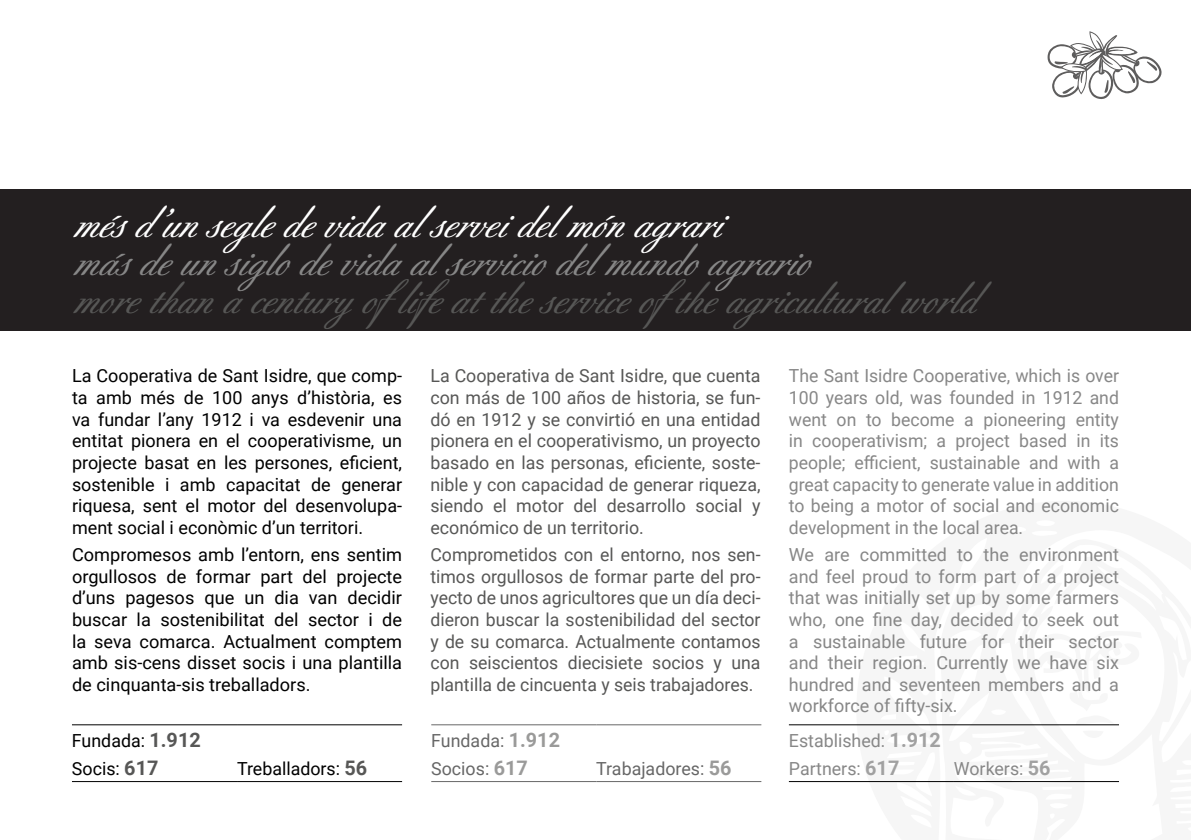
<style>
.page{position:relative;width:1191px;height:840px;background:#fff}
.page>*{position:absolute;margin:0;border:0;box-sizing:border-box;transform-origin:0 0}
.t1{font:500 40px "Berthold Script";color:#575756}
.t2{font:500 40px "Berthold Script";color:#878787}
.t3{font:500 40px "Berthold Script";color:#fff}
.t4{font:18px/21.6px "Roboto";color:#000;text-align:justify}
.t5{font:18px/21.6px "Roboto";color:#878787;text-align:justify}
.t6{font:18px/21.6px "Roboto";color:#575756;text-align:justify}
.s1{font-weight:700;font-size:20px;color:#575756}
.s2{font-weight:700;font-size:20px;color:#a1a1a1}
</style>
<div class="page">
<svg style="left:856px;top:725px;width:263px;height:58px;fill:#f6f6f6"></svg>
<hr style="left:72px;top:724px;width:165px;height:1px;background:#000">
<hr style="left:237px;top:724px;width:165px;height:1px;background:#000">
<hr style="left:72px;top:780px;width:165px;height:1px;background:#000">
<hr style="left:237px;top:780px;width:165px;height:1px;background:#000">
<hr style="left:431px;top:724px;width:165px;height:1px;background:#000">
<hr style="left:596px;top:724px;width:165px;height:1px;background:#000">
<hr style="left:431px;top:780px;width:165px;height:1px;background:#000">
<hr style="left:596px;top:780px;width:165px;height:1px;background:#000">
<hr style="left:789px;top:724px;width:165px;height:1px;background:#000">
<hr style="left:954px;top:724px;width:165px;height:1px;background:#000">
<hr style="left:789px;top:780px;width:165px;height:1px;background:#000">
<hr style="left:954px;top:780px;width:165px;height:1px;background:#000">
<div style="left:0;top:189px;width:1191px;height:142px;background:#231f20"></div>
<svg style="left:1047px;top:31px;width:115px;height:68px"></svg>
<h1 class="t3" style="left:72px;top:201px;width:650px">més d’un segle de vida al servei del món agrari</h1>
<h1 class="t2" style="left:72px;top:239px;width:737px">más de un siglo de vida al servicio del mundo agrario</h1>
<h1 class="t1" style="left:72px;top:277px;width:904px">more than a century oflife at the service ofthe agricultural world</h1>
<p class="t4" style="left:72px;top:364px;width:331px">La Cooperativa de Sant Isidre, que comp&shy;ta amb més de 100 anys d’història, es va fundar l’any 1912 i va esdevenir una entitat pionera en el cooperativisme, un projecte basat en les persones, eficient, sostenible i amb capacitat de generar riquesa, sent el motor del desenvolupa&shy;ment social i econòmic d’un territori.</p>
<p class="t4" style="left:72px;top:543px;width:332px">Compromesos amb l’entorn, ens sentim orgullosos de formar part del projecte d’uns pagesos que un dia van decidir buscar la sostenibilitat del sector i de la seva comarca. Actualment comptem amb sis-cens disset socis i una plantilla de cinquanta-sis treballadors.</p>
<p class="t4" style="left:72px;top:725px;width:130px;line-height:28px">Fundada: <span class="s1">1.912<br></span>Socis: <span class="s1">617</span></p>
<p class="t4" style="left:237px;top:756px;width:132px">Treballadors: <span class="s1">56</span></p>
<p class="t6" style="left:430px;top:364px;width:332px">La Cooperativa de Sant Isidre, que cuenta con más de 100 años de historia, se fun&shy;dó en 1912 y se convirtió en una entidad pionera en el cooperativismo, un proyecto basado en las personas, eficiente, soste&shy;nible y con capacidad de generar riqueza, siendo el motor del desarrollo social y económico de un territorio.</p>
<p class="t6" style="left:430px;top:543px;width:332px">Comprometidos con el entorno, nos sen&shy;timos orgullosos de formar parte del pro&shy;yecto de unos agricultores que un día deci&shy;dieron buscar la sostenibilidad del sector y de su comarca. Actualmente contamos con seiscientos diecisiete socios y una plantilla de cincuenta y seis trabajadores.</p>
<p class="t4" style="left:431px;top:725px;width:130px;line-height:28px">Fundada: <span class="s1">1.912<br></span>Socios: <span class="s1">617</span></p>
<p class="t4" style="left:596px;top:756px;width:137px">Trabajadores: <span class="s1">56</span></p>
<p class="t5" style="left:789px;top:364px;width:332px">The Sant Isidre Cooperative, which is over 100 years old, was founded in 1912 and went on to become a pioneering entity in cooperativism; a project based in its people; efficient, sustainable and with a great capacity to generate value in addition to being a motor of social and economic development in the local area.</p>
<p class="t5" style="left:789px;top:543px;width:331px">We are committed to the environment and feel proud to form part of a project that was initially set up by some farmers who, one fine day, decided to seek out a sustainable future for their sector and their region. Currently we have six hundred and seventeen members and a workforce of fifty-six.</p>
<p class="t5" style="left:789px;top:725px;width:153px;line-height:28px">Established: <span class="s2">1.912<br></span>Partners: <span class="s2">617</span></p>
<p class="t5" style="left:954px;top:756px;width:98px">Workers: <span class="s2">56</span></p>
</div>
